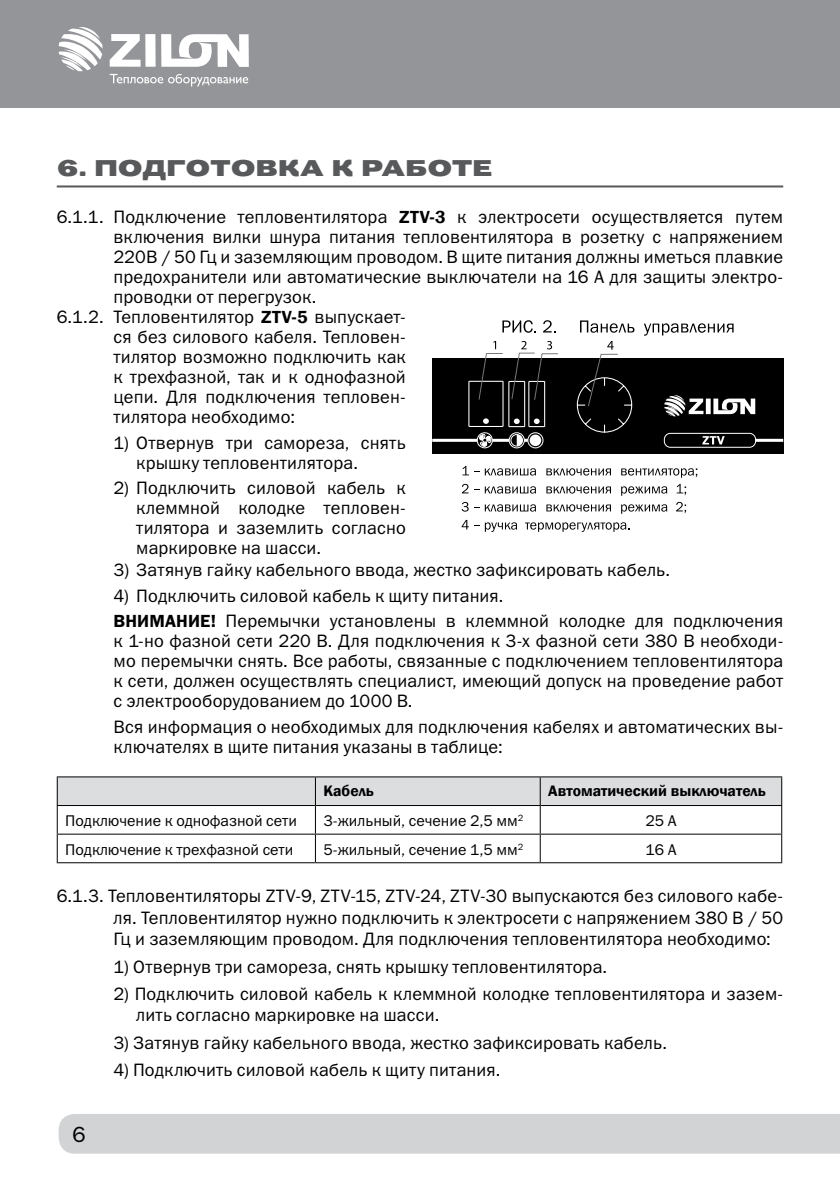
<style>
.page{position:relative;width:840px;height:1191px;background:#fff}
.page>*{position:absolute;margin:0;border:0;box-sizing:border-box;transform-origin:0 0}
.t1{font:24px "Pravda";letter-spacing:-.015em;color:#58595b}
.t2{font:22px "Franklin Gothic Book C";color:#000}
.t3{font:18px/20px "Franklin Gothic Book C";letter-spacing:.01em;color:#000;text-align:justify}
.t4{font:600 18px "Franklin Gothic";color:#000}
.t5{font:15.6px "Franklin Gothic Book C";color:#000}
.t6{font:600 15.6px "Franklin Gothic";color:#000}
.s1{font-family:"Franklin Gothic";font-weight:600}
</style>
<div class="page">
<div style="left:59px;top:1114px;width:780px;height:39px;background:#d1d3d4"></div>
<div style="left:0;top:0;width:839px;height:108px;background:#939598"></div>
<svg style="left:110px;top:74px;width:138px;height:12px"></svg>
<svg style="left:110px;top:34px;width:139px;height:33px"></svg>
<svg style="left:59px;top:27px;width:44px;height:44px"></svg>
<hr style="left:57px;top:185px;width:725px;height:2px;background:#58595b">
<svg style="left:502px;top:320px;width:34px;height:13px"></svg>
<svg style="left:543px;top:320px;width:12px;height:12px"></svg>
<svg style="left:580px;top:320px;width:54px;height:13px"></svg>
<svg style="left:644px;top:323px;width:89px;height:13px"></svg>
<svg style="left:462px;top:466px;width:6px;height:9px"></svg>
<svg style="left:474px;top:468px;width:61px;height:7px"></svg>
<svg style="left:546px;top:468px;width:64px;height:7px"></svg>
<svg style="left:621px;top:468px;width:76px;height:10px"></svg>
<svg style="left:461px;top:484px;width:7px;height:9px"></svg>
<svg style="left:474px;top:486px;width:61px;height:7px"></svg>
<svg style="left:546px;top:486px;width:64px;height:7px"></svg>
<svg style="left:621px;top:486px;width:46px;height:10px"></svg>
<svg style="left:676px;top:484px;width:9px;height:11px"></svg>
<svg style="left:461px;top:502px;width:7px;height:9px"></svg>
<svg style="left:474px;top:504px;width:61px;height:7px"></svg>
<svg style="left:546px;top:504px;width:64px;height:7px"></svg>
<svg style="left:621px;top:504px;width:46px;height:10px"></svg>
<svg style="left:676px;top:502px;width:9px;height:11px"></svg>
<svg style="left:461px;top:520px;width:7px;height:9px"></svg>
<svg style="left:474px;top:522px;width:43px;height:10px"></svg>
<svg style="left:525px;top:522px;width:104px;height:10px"></svg>
<div style="left:432px;top:358px;width:350px;height:95px;background:#000"></div>
<hr style="left:432px;top:439px;width:45px;height:3px;background:#fff">
<hr style="left:492px;top:439px;width:17px;height:3px;background:#fff">
<svg style="left:476px;top:432px;width:17px;height:17px"></svg>
<svg style="left:664px;top:395px;width:90px;height:21px"></svg>
<svg style="left:702px;top:436px;width:22px;height:8px"></svg>
<div style="left:663px;top:433px;width:92px;height:15px;border:1px solid #fff;border-radius:6px"></div>
<hr style="left:755px;top:439px;width:27px;height:3px;background:#fff">
<svg style="left:508px;top:432px;width:35px;height:16px"></svg>
<svg style="left:576px;top:341px;width:56px;height:92px"></svg>
<div style="left:468px;top:381px;width:35px;height:46px;border:1px solid #fff"></div>
<svg style="left:483px;top:418px;width:5px;height:6px"></svg>
<svg style="left:478px;top:341px;width:25px;height:59px"></svg>
<div style="left:508px;top:381px;width:17px;height:46px;border:1px solid #fff"></div>
<svg style="left:513px;top:418px;width:6px;height:6px"></svg>
<div style="left:528px;top:381px;width:17px;height:46px;border:1px solid #fff"></div>
<svg style="left:533px;top:418px;width:6px;height:6px"></svg>
<svg style="left:510px;top:341px;width:48px;height:60px"></svg>
<hr style="left:57px;top:776px;width:258px;height:1px;background:#000">
<hr style="left:315px;top:776px;width:225px;height:1px;background:#000">
<hr style="left:540px;top:776px;width:241px;height:1px;background:#000">
<svg style="left:57px;top:777px;width:724px;height:85px"></svg>
<hr style="left:57px;top:862px;width:258px;height:1px;background:#000">
<hr style="left:315px;top:862px;width:225px;height:1px;background:#000">
<hr style="left:540px;top:862px;width:241px;height:1px;background:#000">
<h1 class="t1" style="left:57px;top:155px;width:437px">6. Подготовка к работе</h1>
<p class="t3" style="left:113px;top:207px;width:670px;text-indent:-57px">6.1.1. Подключение тепловентилятора <span class="s1">ZTV-3</span> к электросети осуществляется путем включения вилки шнура питания тепловентилятора в розетку с напряжением 220В / 50 Гц и заземляющим проводом. В щите питания должны иметься плавкие предохранители или автоматические выключатели на 16 А для защиты электро&shy;проводки от перегрузок.</p>
<p class="t3" style="left:113px;top:306px;width:294px;text-indent:-57px">6.1.2. Тепловентилятор <span class="s1">ZTV-5</span> выпускает&shy;ся без силового кабеля. Тепловен&shy;тилятор возможно подключить как к трехфазной, так и к однофазной цепи. Для подключения тепловен&shy;тилятора необходимо:</p>
<p class="t3" style="left:136px;top:432px;width:271px;text-indent:-23px">1) Отвернув три самореза, снять крышку тепловентилятора.</p>
<p class="t3" style="left:136px;top:478px;width:271px;text-indent:-23px">2) Подключить силовой кабель к клеммной колодке тепловен&shy;тилятора и заземлить согласно маркировке на шасси.</p>
<p class="t3" style="left:113px;top:559px;width:557px">3) Затянув гайку кабельного ввода, жестко зафиксировать кабель.</p>
<p class="t3" style="left:113px;top:585px;width:391px">4) Подключить силовой кабель к щиту питания.</p>
<p class="t4" style="left:113px;top:610px;width:25px">ВНИМАНИЕ</p>
<p class="t3" style="left:113px;top:611px;width:671px;text-indent:97px"><span class="s1">!</span> Перемычки установлены в клеммной колодке для подключения к 1-но фазной сети 220 В. Для подключения к 3-х фазной сети 380 В необходи&shy;мо перемычки снять. Все работы, связанные с подключением тепловентилятора к сети, должен осуществлять специалист, имеющий допуск на проведение работ с электрооборудованием до 1000 В.</p>
<p class="t3" style="left:113px;top:716px;width:671px">Вся информация о необходимых для подключения кабелях и автоматических вы&shy;ключателях в щите питания указаны в таблице:</p>
<p class="t6" style="left:323px;top:781px;width:52px">Кабель</p>
<p class="t6" style="left:548px;top:781px;width:219px">Автоматический выключатель</p>
<p class="t5" style="left:65px;top:812px;width:233px">Подключение к однофазной сети</p>
<p class="t5" style="left:323px;top:812px;width:201px">3-жильный, сечение 2,5 мм<sup>2</sup></p>
<p class="t5" style="left:645px;top:812px;width:33px">25 А</p>
<p class="t5" style="left:65px;top:840px;width:229px">Подключение к трехфазной сети</p>
<p class="t5" style="left:323px;top:840px;width:201px">5-жильный, сечение 1,5 мм<sup>2</sup></p>
<p class="t5" style="left:645px;top:840px;width:33px">16 А</p>
<p class="t3" style="left:113px;top:885px;width:670px;line-height:21.6px;text-indent:-57px">6.1.3. Тепловентиляторы ZTV-9, ZTV-15, ZTV-24, ZTV-30 выпускаются без силового кабе&shy;ля. Тепловентилятор нужно подключить к электросети с напряжением 380 В / 50<br>Гц и заземляющим проводом. Для подключения тепловентилятора необходимо:</p>
<p class="t3" style="left:113px;top:956px;width:495px">1) Отвернув три самореза, снять крышку тепловентилятора.</p>
<p class="t3" style="left:136px;top:982px;width:648px;line-height:21.6px;text-indent:-23px">2) Подключить силовой кабель к клеммной колодке тепловентилятора и зазем&shy;лить согласно маркировке на шасси.</p>
<p class="t3" style="left:113px;top:1032px;width:554px">3) Затянув гайку кабельного ввода, жестко зафиксировать кабель.</p>
<p class="t3" style="left:113px;top:1059px;width:388px">4) Подключить силовой кабель к щиту питания.</p>
<p class="t2" style="left:73px;top:1122px;width:15px">6</p>
</div>
